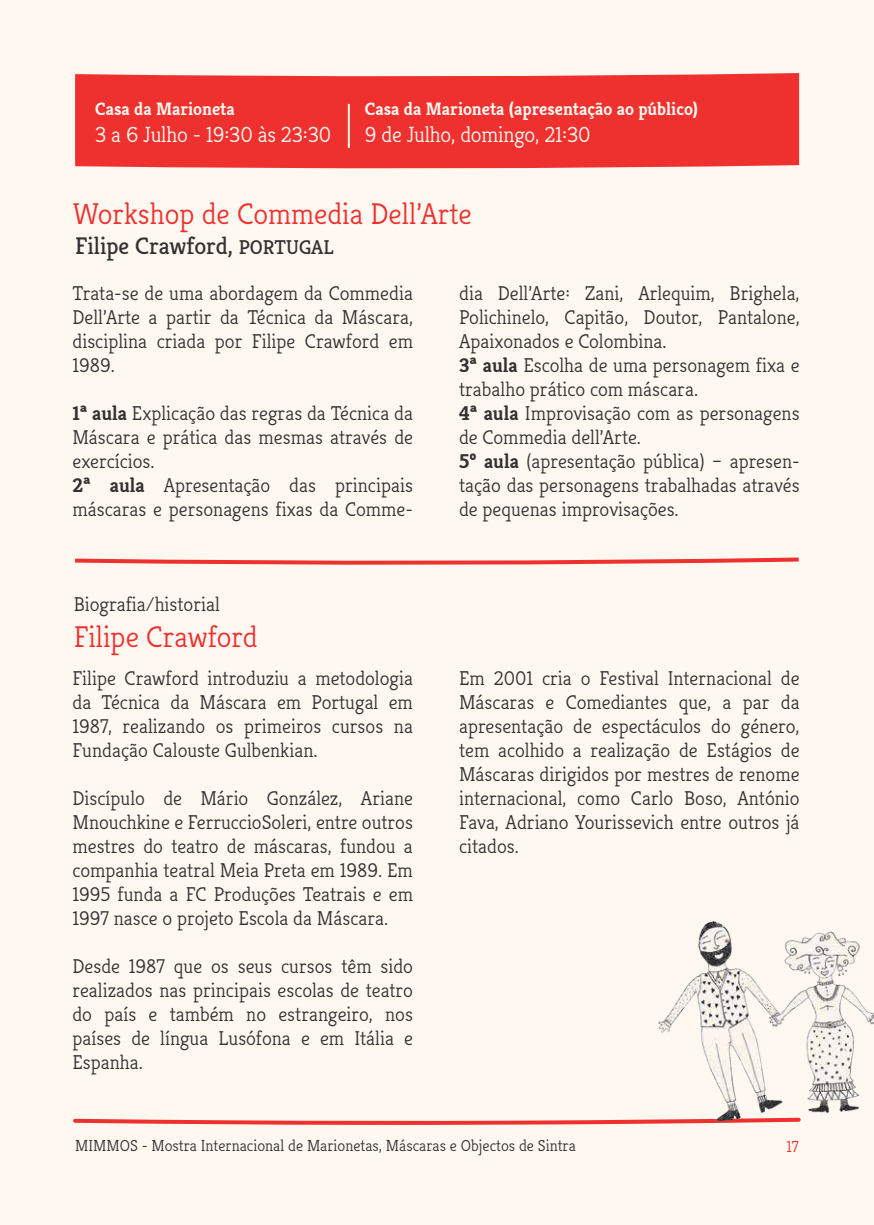
<style>
.page{position:relative;width:874px;height:1225px;background:#fff}
.page>*{position:absolute;margin:0;border:0;box-sizing:border-box;transform-origin:0 0}
.t1{font:300 30px "Kreon";color:#ee312f}
.t2{font:24px "Kreon";color:#333132}
.t3{font:300 22px "Kreon";letter-spacing:-.01em;color:#fff8f1}
.t4{font:300 20px/24px "Kreon";color:#333132;text-align:justify}
.t5{font:700 18px "Kreon";color:#fff8f1}
.t6{font:300 16px "Kreon";color:#333132}
.t7{font:300 16px "Kreon";color:#ee312f}
.s1{font-size:20px}
.s2{font-weight:700}
</style>
<div class="page">
<div style="left:0;top:0;width:873px;height:1225px;background:#fff8f1"></div>
<svg style="left:73px;top:1118px;width:727px;height:7px"></svg>
<svg style="left:75px;top:557px;width:724px;height:7px"></svg>
<div style="left:75px;top:73px;width:723px;height:96px;background:#ee312f"></div>
<hr style="left:347px;top:104px;width:2px;height:44px;background:#fff8f1">
<img style="left:658px;top:921px;width:215px;height:199px">
<p class="t5" style="left:95px;top:98px;width:141px">Casa da Marioneta</p>
<p class="t3" style="left:95px;top:122px;width:238px">3 a 6 Julho - 19:30 às 23:30</p>
<p class="t5" style="left:365px;top:98px;width:334px">Casa da Marioneta (apresentação ao público)</p>
<p class="t3" style="left:365px;top:122px;width:227px">9 de Julho, domingo, 21:30</p>
<h1 class="t1" style="left:73px;top:197px;width:400px">Workshop de Commedia Dell’Arte</h1>
<p class="t2" style="left:75px;top:231px;width:260px">Filipe Crawford, <span class="s1">PORTUGAL</span></p>
<p class="t4" style="left:72px;top:282px;width:342px">Trata-se de uma abordagem da Commedia Dell’Arte a partir da Técnica da Máscara, disciplina criada por Filipe Crawford em 1989.</p>
<p class="t4" style="left:72px;top:402px;width:342px;text-align:left"><span class="s2">1ª aula</span> Explicação das regras da Técnica da Máscara e prática das mesmas através de exercícios.<br><span class="s2">2ª aula</span> Apresentação das principais máscaras e personagens fixas da Comme-</p>
<p class="t4" style="left:74px;top:592px;width:148px">Biografia/historial</p>
<h1 class="t1" style="left:74px;top:619px;width:185px">Filipe Crawford</h1>
<p class="t4" style="left:72px;top:667px;width:342px">Filipe Crawford introduziu a metodologia da Técnica da Máscara em Portugal em 1987, realizando os primeiros cursos na Fundação Calouste Gulbenkian.</p>
<p class="t4" style="left:72px;top:787px;width:342px">Discípulo de Mário González, Ariane Mnouchkine e FerruccioSoleri, entre outros mestres do teatro de máscaras, fundou a companhia teatral Meia Preta em 1989. Em 1995 funda a FC Produções Teatrais e em 1997 nasce o projeto Escola da Máscara.</p>
<p class="t4" style="left:72px;top:955px;width:342px">Desde 1987 que os seus cursos têm sido realizados nas principais escolas de teatro do país e também no estrangeiro, nos países de língua Lusófona e em Itália e Espanha.</p>
<p class="t4" style="left:459px;top:282px;width:342px;text-align:left">dia Dell’Arte: Zani, Arlequim, Brighela, Polichinelo, Capitão, Doutor, Pantalone, Apaixonados e Colombina.<br><span class="s2">3ª aula</span> Escolha de uma personagem fixa e trabalho prático com máscara.<br><span class="s2">4ª aula</span> Improvisação com as personagens de Commedia dell’Arte.<br><span class="s2">5º aula</span> (apresentação pública) – apresen&shy;tação das personagens trabalhadas através de pequenas improvisações.</p>
<p class="t4" style="left:459px;top:667px;width:342px">Em 2001 cria o Festival Internacional de Máscaras e Comediantes que, a par da apresentação de espectáculos do género, tem acolhido a realização de Estágios de Máscaras dirigidos por mestres de renome internacional, como Carlo Boso, António Fava, Adriano Yourissevich entre outros já citados.</p>
<p class="t6" style="left:75px;top:1137px;width:502px">MIMMOS - Mostra Internacional de Marionetas, Máscaras e Objectos de Sintra</p>
<p class="t7" style="left:786px;top:1137px;width:14px">17</p>
</div>
